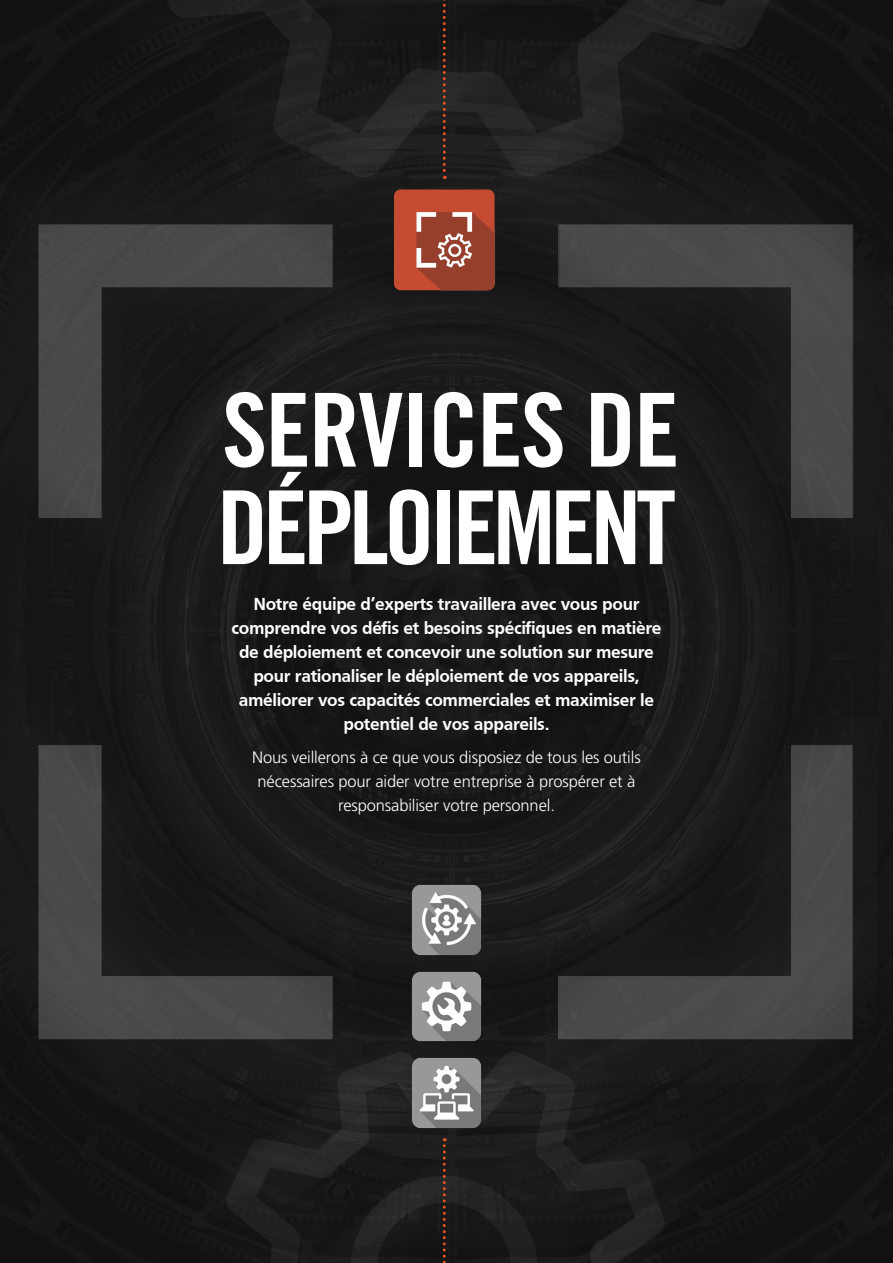
<style>
.page{position:relative;width:893px;height:1263px;background:#fff}
.page>*{position:absolute;margin:0;border:0;box-sizing:border-box;transform-origin:0 0}
.t1{font:700 condensed 102px/97.5px "Trade Gothic No.20";letter-spacing:-.05em;color:#fff}
.t2{font:700 18px/24px "Frutiger";letter-spacing:-.02em;color:#fff;text-align:center}
.t3{font:300 16.5px/24px "Frutiger";letter-spacing:-.01em;color:#fff;text-align:center}
</style>
<div class="page">
<img style="left:0;top:0;width:893px;height:1263px">
<svg style="left:443px;top:0;width:3px;height:179px"></svg>
<svg style="left:443px;top:1138px;width:3px;height:125px"></svg>
<img style="left:411px;top:884px;width:71px;height:71px">
<img style="left:411px;top:971px;width:71px;height:71px">
<img style="left:411px;top:1057px;width:71px;height:72px">
<div style="left:394px;top:190px;width:101px;height:100px;background:#c54b31;border-radius:7px"></div>
<svg style="left:416px;top:212px;width:79px;height:78px;background:#a95c4c"></svg>
<h1 class="t1" style="left:217px;top:381px;width:464px">SERVICES DE<br>DÉPLOIEMENT</h1>
<p class="t2" style="left:232px;top:592px;width:431px">Notre équipe d’experts travaillera avec vous pour comprendre vos défis et besoins spécifiques en matière de déploiement et concevoir une solution sur mesure pour rationaliser le déploiement de vos appareils, améliorer vos capacités commerciales et maximiser le potentiel de vos appareils.</p>
<p class="t3" style="left:252px;top:745px;width:390px">Nous veillerons à ce que vous disposiez de tous les outils nécessaires pour aider votre entreprise à prospérer et à responsabiliser votre personnel.</p>
</div>
